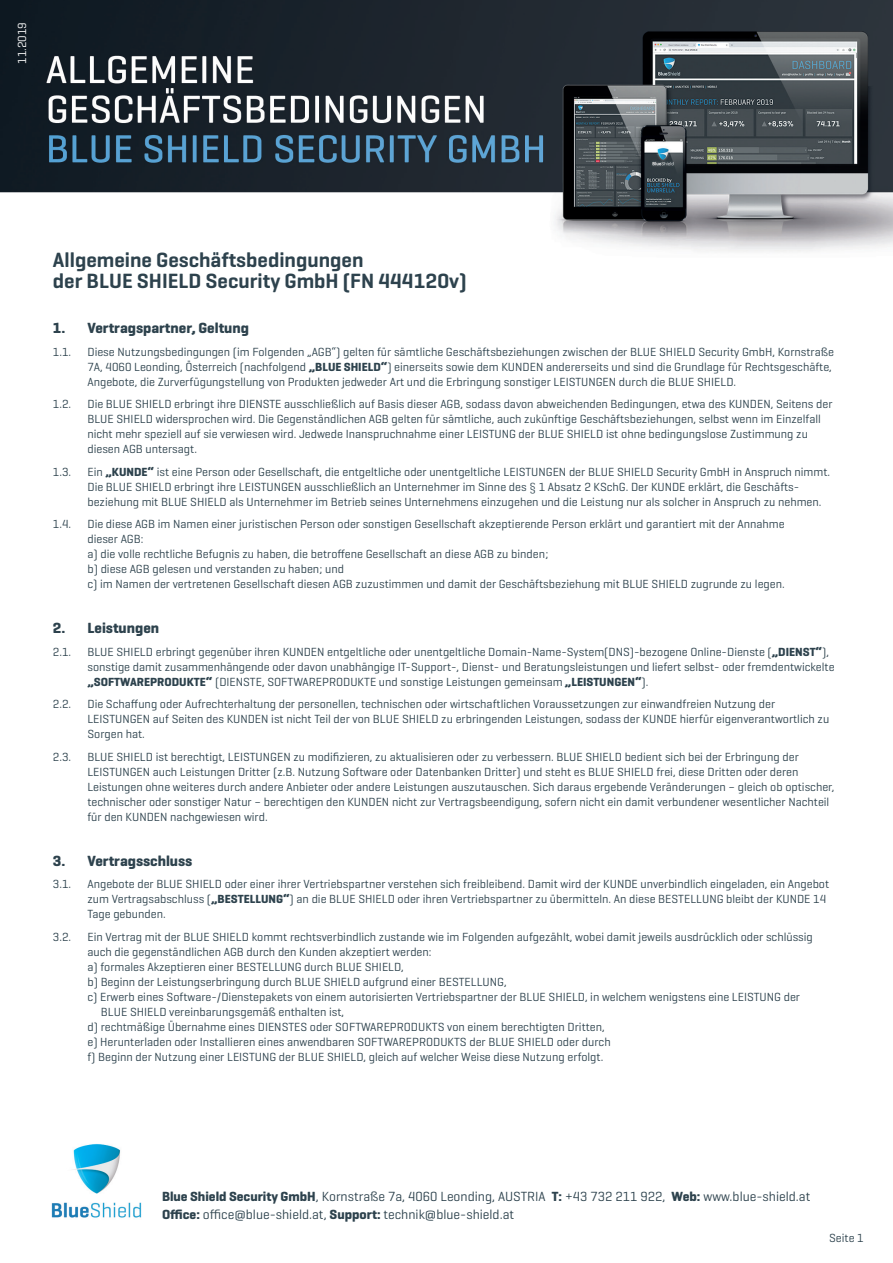
<style>
.page{position:relative;width:893px;height:1263px;background:#fff}
.page>*{position:absolute;margin:0;border:0;box-sizing:border-box;transform-origin:0 0}
.t1{font:600 21px/21px "Geogrotesque";color:#2d424d}
.t2{font:700 15px "Geogrotesque";color:#2d424d}
.t3{font:13.5px/18px "Geogrotesque";color:#2d424d}
.t4{font:12px/15px "Geogrotesque";color:#2d424d}
.t5{font:12px "Geogrotesque";color:#fff}
.s1{font-weight:700}
</style>
<div class="page">
<img style="left:0;top:0;width:893px;height:252px">
<img style="left:51px;top:1144px;width:91px;height:74px">
<p class="t5" style="left:14px;top:64px;width:43px;rotate:-90deg">11.2019</p>
<h1 class="t1" style="left:53px;top:249px;width:415px">Allgemeine Geschäftsbedingungen<br>der BLUE SHIELD Security GmbH (FN 444120v)</h1>
<p class="t2" style="left:53px;top:319px;width:198px">1. Vertragspartner, Geltung</p>
<p class="t4" style="left:53px;top:344px;width:20px">1.1.</p>
<p class="t4" style="left:87px;top:344px;width:748px">Diese Nutzungsbedingungen (im Folgenden „AGB“) gelten für sämtliche Geschäftsbeziehungen zwischen der BLUE SHIELD Security GmbH, Kornstraße<br>7A, 4060 Leonding, Österreich (nachfolgend <span class="s1">„BLUE SHIELD“</span>) einerseits sowie dem KUNDEN andererseits und sind die Grundlage für Rechtsgeschäfte,<br>Angebote, die Zurverfügungstellung von Produkten jedweder Art und die Erbringung sonstiger LEISTUNGEN durch die BLUE SHIELD.</p>
<p class="t4" style="left:53px;top:396px;width:20px">1.2.</p>
<p class="t4" style="left:87px;top:396px;width:746px">Die BLUE SHIELD erbringt ihre DIENSTE ausschließlich auf Basis dieser AGB, sodass davon abweichenden Bedingungen, etwa des KUNDEN, Seitens der BLUE SHIELD widersprochen wird. Die Gegenständlichen AGB gelten für sämtliche, auch zukünftige Geschäftsbeziehungen, selbst wenn im Einzelfall nicht mehr speziell auf sie verwiesen wird. Jedwede Inanspruchnahme einer LEISTUNG der BLUE SHIELD ist ohne bedingungslose Zustimmung zu diesen AGB untersagt.</p>
<p class="t4" style="left:53px;top:464px;width:20px">1.3.</p>
<p class="t4" style="left:87px;top:464px;width:744px">Ein <span class="s1">„KUNDE“</span> ist eine Person oder Gesellschaft, die entgeltliche oder unentgeltliche LEISTUNGEN der BLUE SHIELD Security GmbH in Anspruch nimmt.<br>Die BLUE SHIELD erbringt ihre LEISTUNGEN ausschließlich an Unternehmer im Sinne des § 1 Absatz 2 KSchG. Der KUNDE erklärt, die Geschäfts&shy;beziehung mit BLUE SHIELD als Unternehmer im Betrieb seines Unternehmens einzugehen und die Leistung nur als solcher in Anspruch zu nehmen.</p>
<p class="t4" style="left:53px;top:516px;width:20px">1.4.</p>
<p class="t4" style="left:87px;top:516px;width:699px">Die diese AGB im Namen einer juristischen Person oder sonstigen Gesellschaft akzeptierende Person erklärt und garantiert mit der Annahme dieser AGB:<br>a) die volle rechtliche Befugnis zu haben, die betroffene Gesellschaft an diese AGB zu binden;<br>b) diese AGB gelesen und verstanden zu haben; und<br>c) im Namen der vertretenen Gesellschaft diesen AGB zuzustimmen und damit der Geschäftsbeziehung mit BLUE SHIELD zugrunde zu legen.</p>
<p class="t2" style="left:53px;top:619px;width:108px">2. Leistungen</p>
<p class="t4" style="left:53px;top:644px;width:20px">2.1.</p>
<p class="t4" style="left:87px;top:644px;width:749px">BLUE SHIELD erbringt gegenüber ihren KUNDEN entgeltliche oder unentgeltliche Domain-Name-System(DNS)-bezogene Online-Dienste (<span class="s1">„DIENST“</span>), sonstige damit zusammenhängende oder davon unabhängige IT-Support-, Dienst- und Beratungsleistungen und liefert selbst- oder fremdentwickelte <span class="s1">„SOFTWAREPRODUKTE“</span> (DIENSTE, SOFTWAREPRODUKTE und sonstige Leistungen gemeinsam <span class="s1">„LEISTUNGEN“</span>).</p>
<p class="t4" style="left:53px;top:696px;width:20px">2.2.</p>
<p class="t4" style="left:87px;top:696px;width:743px">Die Schaffung oder Aufrechterhaltung der personellen, technischen oder wirtschaftlichen Voraussetzungen zur einwandfreien Nutzung der<br>LEISTUNGEN auf Seiten des KUNDEN ist nicht Teil der von BLUE SHIELD zu erbringenden Leistungen, sodass der KUNDE hierfür eigenverantwortlich zu<br>Sorgen hat.</p>
<p class="t4" style="left:53px;top:749px;width:20px">2.3.</p>
<p class="t4" style="left:87px;top:749px;width:748px">BLUE SHIELD ist berechtigt, LEISTUNGEN zu modifizieren, zu aktualisieren oder zu verbessern. BLUE SHIELD bedient sich bei der Erbringung der LEISTUNGEN auch Leistungen Dritter (z.B. Nutzung Software oder Datenbanken Dritter) und steht es BLUE SHIELD frei, diese Dritten oder deren Leistungen ohne weiteres durch andere Anbieter oder andere Leistungen auszutauschen. Sich daraus ergebende Veränderungen – gleich ob optischer, technischer oder sonstiger Natur – berechtigen den KUNDEN nicht zur Vertragsbeendigung, sofern nicht ein damit verbundener wesentlicher Nachteil für den KUNDEN nachgewiesen wird.</p>
<p class="t2" style="left:53px;top:851px;width:141px">3. Vertragsschluss</p>
<p class="t4" style="left:53px;top:876px;width:20px">3.1.</p>
<p class="t4" style="left:87px;top:876px;width:743px">Angebote der BLUE SHIELD oder einer ihrer Vertriebspartner verstehen sich freibleibend. Damit wird der KUNDE unverbindlich eingeladen, ein Angebot zum Vertragsabschluss (<span class="s1">„BESTELLUNG“</span>) an die BLUE SHIELD oder ihren Vertriebspartner zu übermitteln. An diese BESTELLUNG bleibt der KUNDE 14<br>Tage gebunden.</p>
<p class="t4" style="left:53px;top:929px;width:20px">3.2.</p>
<p class="t4" style="left:87px;top:929px;width:727px">Ein Vertrag mit der BLUE SHIELD kommt rechtsverbindlich zustande wie im Folgenden aufgezählt, wobei damit jeweils ausdrücklich oder schlüssig</p>
<p class="t4" style="left:87px;top:944px;width:346px">auch die gegenständlichen AGB durch den Kunden akzeptiert werden:</p>
<p class="t4" style="left:87px;top:959px;width:318px">a) formales Akzeptieren einer BESTELLUNG durch BLUE SHIELD,</p>
<p class="t4" style="left:87px;top:974px;width:421px">b) Beginn der Leistungserbringung durch BLUE SHIELD aufgrund einer BESTELLUNG,</p>
<p class="t4" style="left:87px;top:989px;width:714px">c) Erwerb eines Software-/Dienstepakets von einem autorisierten Vertriebspartner der BLUE SHIELD, in welchem wenigstens eine LEISTUNG der</p>
<p class="t4" style="left:101px;top:1004px;width:245px">BLUE SHIELD vereinbarungsgemäß enthalten ist,</p>
<p class="t4" style="left:87px;top:1019px;width:519px">d) rechtmäßige Übernahme eines DIENSTES oder SOFTWAREPRODUKTS von einem berechtigten Dritten,</p>
<p class="t4" style="left:87px;top:1034px;width:525px">e) Herunterladen oder Installieren eines anwendbaren SOFTWAREPRODUKTS der BLUE SHIELD oder durch</p>
<p class="t4" style="left:87px;top:1049px;width:517px">f) Beginn der Nutzung einer LEISTUNG der BLUE SHIELD, gleich auf welcher Weise diese Nutzung erfolgt.</p>
<p class="t3" style="left:162px;top:1187px;width:650px"><span class="s1">Blue Shield Security GmbH</span>, Kornstraße 7a, 4060 Leonding, AUSTRIA <span class="s1">T:</span> +43 732 211 922, <span class="s1">Web:</span> www.blue-shield.at<br><span class="s1">Office:</span> office@blue-shield.at, <span class="s1">Support:</span> technik@blue-shield.at</p>
<p class="t4" style="left:829px;top:1230px;width:36px">Seite 1</p>
</div>
